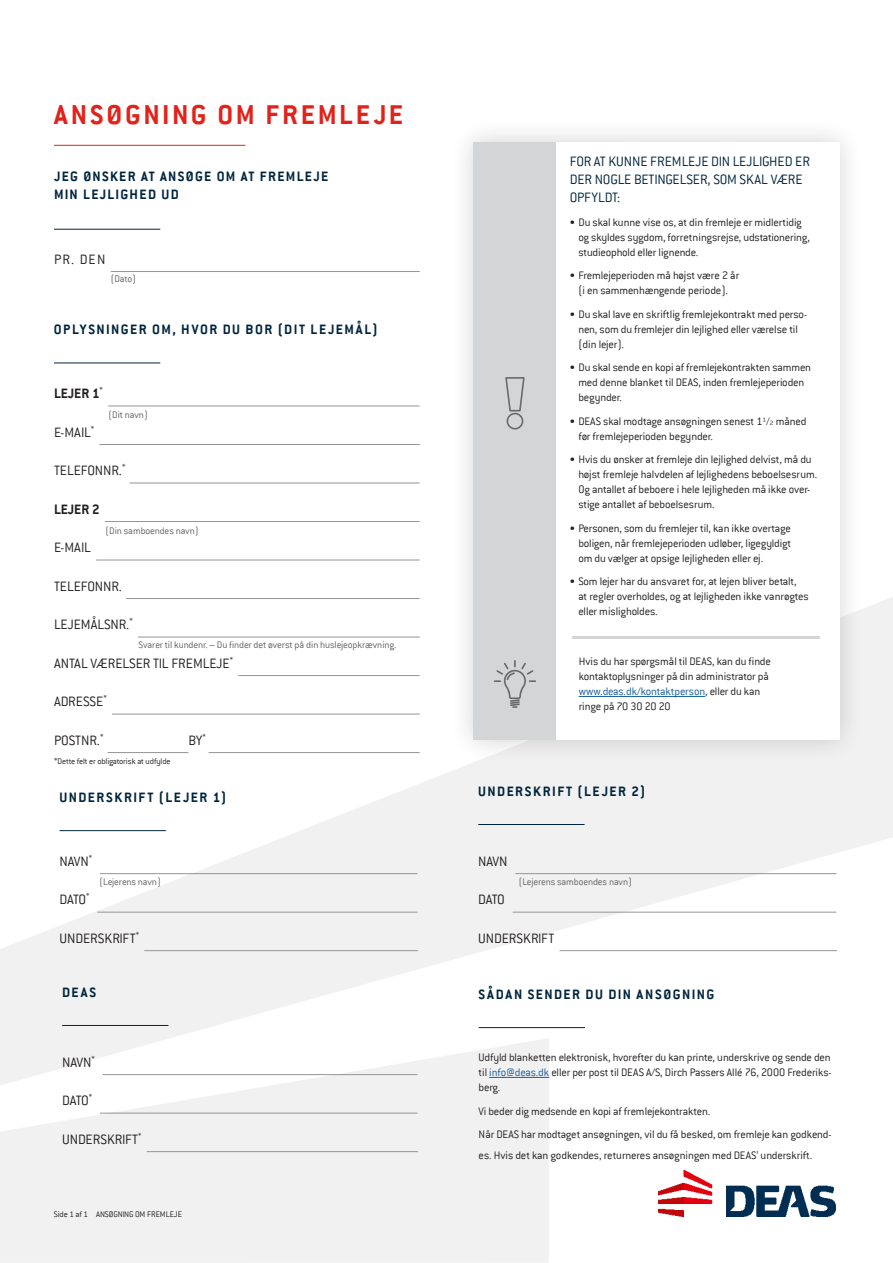
<style>
.page{position:relative;width:893px;height:1263px;background:#fff}
.page>*{position:absolute;margin:0;border:0;box-sizing:border-box;transform-origin:0 0}
.t1{font:700 30px "Conduit ITC";letter-spacing:.085em;color:#e2231b}
.t2{font:300 15px "Conduit ITC";color:#231f20}
.t3{font:700 15px/18px "Conduit ITC";letter-spacing:.095em;color:#00263e}
.t4{font:300 15px/18px "Conduit ITC";letter-spacing:-.01em;color:#00263e}
.t5{font:700 15px "Conduit ITC";color:#231f20}
.t6{font:300 12px/15px "Conduit ITC";letter-spacing:-.015em;color:#231f20}
.t7{font:300 10.5px "Conduit ITC";letter-spacing:-.015em;color:#636366}
.t8{font:300 9px "Conduit ITC";letter-spacing:-.015em;color:#231f20}
.s1{color:#175d9e}
</style>
<div class="page">
<div style="left:0;top:1086px;width:549px;height:177px;background:#f2f1f1"></div>
<svg style="left:0;top:559px;width:893px;height:527px"></svg>
<hr style="left:54px;top:145px;width:191px;height:1px;background:#e2231b">
<hr style="left:108px;top:406px;width:312px;height:1px;background:#939598">
<hr style="left:99px;top:444px;width:321px;height:1px;background:#939598">
<hr style="left:130px;top:483px;width:290px;height:1px;background:#939598">
<hr style="left:105px;top:521px;width:315px;height:1px;background:#939598">
<hr style="left:96px;top:560px;width:324px;height:1px;background:#939598">
<hr style="left:126px;top:598px;width:294px;height:1px;background:#939598">
<hr style="left:138px;top:637px;width:282px;height:1px;background:#939598">
<hr style="left:238px;top:675px;width:182px;height:1px;background:#939598">
<hr style="left:112px;top:714px;width:308px;height:1px;background:#939598">
<hr style="left:108px;top:752px;width:80px;height:1px;background:#939598">
<hr style="left:209px;top:752px;width:211px;height:1px;background:#939598">
<hr style="left:111px;top:271px;width:309px;height:1px;background:#939598">
<hr style="left:54px;top:363px;width:106px;height:1px;background:#00263e">
<hr style="left:54px;top:229px;width:106px;height:1px;background:#00263e">
<div style="left:450px;top:118px;width:413px;height:646px;background:#231f20;opacity:.2"></div>
<div style="left:474px;top:142px;width:366px;height:598px;background:#fff"></div>
<div style="left:474px;top:142px;width:82px;height:598px;background:#d4d5d7"></div>
<svg style="left:505px;top:377px;width:20px;height:53px"></svg>
<hr style="left:579px;top:696px;width:126px;height:1px;background:#175d9e">
<svg style="left:494px;top:660px;width:42px;height:48px"></svg>
<hr style="left:100px;top:873px;width:318px;height:1px;background:#939598">
<hr style="left:97px;top:912px;width:321px;height:1px;background:#939598">
<hr style="left:144px;top:950px;width:274px;height:1px;background:#939598">
<hr style="left:60px;top:830px;width:106px;height:1px;background:#00263e">
<hr style="left:515px;top:873px;width:321px;height:1px;background:#939598">
<hr style="left:513px;top:912px;width:323px;height:1px;background:#939598">
<hr style="left:560px;top:950px;width:277px;height:1px;background:#939598">
<hr style="left:478px;top:824px;width:107px;height:1px;background:#00263e">
<hr style="left:572px;top:636px;width:248px;height:3px;background:#d4d5d7">
<hr style="left:103px;top:1074px;width:315px;height:1px;background:#939598">
<hr style="left:100px;top:1113px;width:318px;height:1px;background:#939598">
<hr style="left:147px;top:1151px;width:271px;height:1px;background:#939598">
<hr style="left:62px;top:1025px;width:106px;height:1px;background:#00263e">
<hr style="left:489px;top:1077px;width:60px;height:1px;background:#175d9e">
<hr style="left:479px;top:1027px;width:106px;height:1px;background:#00263e">
<img style="left:658px;top:1171px;width:177px;height:46px">
<p class="t1" style="left:54px;top:97px;width:351px">ANSØGNING OM FREMLEJE</p>
<p class="t3" style="left:54px;top:167px;width:276px">JEG ØNSKER AT ANSØGE OM AT FREMLEJE<br>MIN LEJLIGHED UD</p>
<p class="t2" style="left:54px;top:251px;width:53px">PR. DEN</p>
<p class="t7" style="left:111px;top:273px;width:27px">(Dato)</p>
<p class="t3" style="left:54px;top:320px;width:325px">OPLYSNINGER OM, HVOR DU BOR (DIT LEJEMÅL)</p>
<p class="t5" style="left:54px;top:385px;width:50px">LEJER 1<sup>*</sup></p>
<p class="t2" style="left:54px;top:424px;width:42px">E-MAIL<sup>*</sup></p>
<p class="t2" style="left:54px;top:462px;width:73px">TELEFONNR.<sup>*</sup></p>
<p class="t5" style="left:54px;top:500px;width:47px">LEJER 2</p>
<p class="t2" style="left:54px;top:539px;width:38px">E-MAIL</p>
<p class="t2" style="left:54px;top:578px;width:70px">TELEFONNR.</p>
<p class="t2" style="left:54px;top:616px;width:80px">LEJEMÅLSNR.<sup>*</sup></p>
<p class="t2" style="left:54px;top:655px;width:181px">ANTAL VÆRELSER TIL FREMLEJE<sup>*</sup></p>
<p class="t2" style="left:54px;top:693px;width:54px">ADRESSE<sup>*</sup></p>
<p class="t2" style="left:54px;top:732px;width:51px">POSTNR.<sup>*</sup></p>
<p class="t2" style="left:188px;top:732px;width:19px">BY<sup>*</sup></p>
<p class="t8" style="left:54px;top:756px;width:118px">*Dette felt er obligatorisk at udfylde</p>
<p class="t7" style="left:109px;top:409px;width:41px">(Dit navn)</p>
<p class="t7" style="left:106px;top:525px;width:95px">(Din samboendes navn)</p>
<p class="t7" style="left:138px;top:639px;width:259px">Svarer til kundenr. – Du finder det øverst på din huslejeopkrævning.</p>
<p class="t3" style="left:60px;top:788px;width:168px">UNDERSKRIFT (LEJER 1)</p>
<p class="t4" style="left:570px;top:152px;width:242px">FOR AT KUNNE FREMLEJE DIN LEJLIGHED ER<br>DER NOGLE BETINGELSER, SOM SKAL VÆRE<br>OPFYLDT:</p>
<p class="t6" style="left:578px;top:214px;width:233px;text-indent:-9px">• Du skal kunne vise os, at din fremleje er midlertidig og skyldes sygdom, forretningsrejse, udstationering, studieophold eller lignende.</p>
<p class="t6" style="left:570px;top:268px;width:171px;text-align:center">• Fremlejeperioden må højst være 2 år (i en sammenhængende periode).</p>
<p class="t6" style="left:578px;top:307px;width:230px;text-indent:-9px">• Du skal lave en skriftlig fremlejekontrakt med perso&shy;nen, som du fremlejer din lejlighed eller værelse til (din lejer).</p>
<p class="t6" style="left:578px;top:360px;width:234px;text-indent:-9px">• Du skal sende en kopi af fremlejekontrakten sammen med denne blanket til DEAS, inden fremlejeperioden begynder.</p>
<p class="t6" style="left:578px;top:414px;width:230px;text-indent:-9px">• DEAS skal modtage ansøgningen senest 1½ måned før fremlejeperioden begynder.</p>
<p class="t6" style="left:578px;top:452px;width:240px;text-indent:-9px">• Hvis du ønsker at fremleje din lejlighed delvist, må du højst fremleje halvdelen af lejlighedens beboelsesrum.<br>Og antallet af beboere i hele lejligheden må ikke over&shy;stige antallet af beboelsesrum.</p>
<p class="t6" style="left:578px;top:521px;width:214px;text-align:justify;text-indent:-9px">• Personen, som du fremlejer til, kan ikke overtage boligen, når fremlejeperioden udløber, ligegyldigt om du vælger at opsige lejligheden eller ej.</p>
<p class="t6" style="left:578px;top:574px;width:232px;text-indent:-9px">• Som lejer har du ansvaret for, at lejen bliver betalt,<br>at regler overholdes, og at lejligheden ikke vanrøgtes eller misligholdes.</p>
<p class="t6" style="left:579px;top:654px;width:194px">Hvis du har spørgsmål til DEAS, kan du finde kontaktoplysninger på din administrator på <span class="s1">www.deas.dk/kontaktperson</span>, eller du kan ringe på 70 30 20 20</p>
<p class="t3" style="left:478px;top:782px;width:168px">UNDERSKRIFT (LEJER 2)</p>
<p class="t2" style="left:60px;top:853px;width:34px">NAVN<sup>*</sup></p>
<p class="t2" style="left:60px;top:892px;width:31px">DATO<sup>*</sup></p>
<p class="t2" style="left:60px;top:930px;width:81px">UNDERSKRIFT<sup>*</sup></p>
<p class="t2" style="left:478px;top:853px;width:31px">NAVN</p>
<p class="t2" style="left:478px;top:892px;width:28px">DATO</p>
<p class="t2" style="left:478px;top:930px;width:78px">UNDERSKRIFT</p>
<p class="t7" style="left:99px;top:876px;width:63px">(Lejerens navn)</p>
<p class="t7" style="left:519px;top:876px;width:115px">(Lejerens samboendes navn)</p>
<p class="t3" style="left:62px;top:982px;width:36px">DEAS</p>
<p class="t2" style="left:62px;top:1054px;width:34px">NAVN<sup>*</sup></p>
<p class="t2" style="left:62px;top:1092px;width:31px">DATO<sup>*</sup></p>
<p class="t2" style="left:62px;top:1131px;width:81px">UNDERSKRIFT<sup>*</sup></p>
<p class="t8" style="left:54px;top:1209px;width:130px">Side 1 af 1 ANSØGNING OM FREMLEJE</p>
<p class="t3" style="left:479px;top:985px;width:237px">SÅDAN SENDER DU DIN ANSØGNING</p>
<p class="t6" style="left:479px;top:1050px;width:355px;text-align:justify">Udfyld blanketten elektronisk, hvorefter du kan printe, underskrive og sende den til <span class="s1">info@deas.dk</span> eller per post til DEAS A/S, Dirch Passers Allé 76, 2000 Frederiks&shy;berg.</p>
<p class="t6" style="left:479px;top:1103px;width:233px">Vi beder dig medsende en kopi af fremlejekontrakten.</p>
<p class="t6" style="left:479px;top:1124px;width:355px;line-height:21px">Når DEAS har modtaget ansøgningen, vil du få besked, om fremleje kan godkend&shy;es. Hvis det kan godkendes, returneres ansøgningen med DEAS’ underskrift.</p>
</div>
